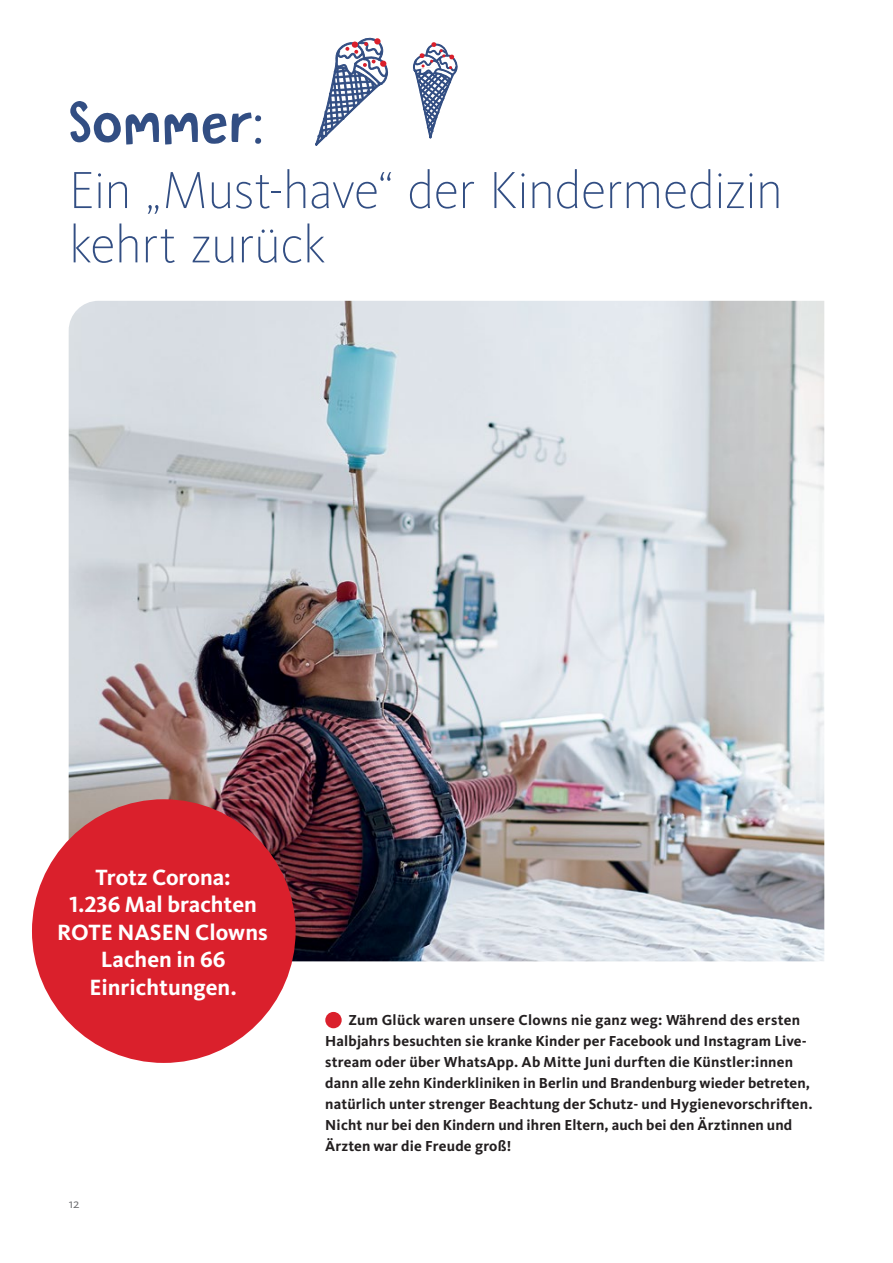
<style>
.page{position:relative;width:893px;height:1263px;background:#fff}
.page>*{position:absolute;margin:0;border:0;box-sizing:border-box;transform-origin:0 0}
.t1{font:200 54px/54.3px "Kievit Pro";letter-spacing:-.02em;color:#324e83}
.t2{font:54px "DK Butterfly Ball";letter-spacing:.03em;color:#324e83}
.t3{font:700 22.95px/27.5px "Kievit Pro";color:#fff;text-align:center}
.t4{font:700 15px/21px "Kievit OT";letter-spacing:.01em;color:#231f20}
.t5{font:13.5px "Kievit OT";color:#6d6e71}
</style>
<div class="page">
<div style="left:325px;top:1012px;width:17px;height:16px;background:#da202c;border-radius:50%"></div>
<img style="left:69px;top:301px;width:755px;height:660px">
<svg style="left:413px;top:42px;width:45px;height:97px"></svg>
<svg style="left:315px;top:37px;width:73px;height:109px"></svg>
<div style="left:32px;top:799px;width:264px;height:264px;background:#da202c;border-radius:50%"></div>
<h1 class="t2" style="left:69px;top:83px;width:196px">Sommer:</h1>
<h1 class="t1" style="left:69px;top:163px;width:716px">Ein „Must-have“ der Kindermedizin kehrt zurück</h1>
<h2 class="t3" style="left:57px;top:863px;width:212px">Trotz Corona:<br>1.236 Mal brachten<br>ROTE NASEN Clowns<br>Lachen in 66<br>Einrichtungen.</h2>
<p class="t5" style="left:69px;top:1196px;width:12px">12</p>
<p class="t4" style="left:325px;top:1010px;width:489px;text-indent:23px">Zum Glück waren unsere Clowns nie ganz weg: Während des ersten Halbjahrs besuchten sie kranke Kinder per Facebook und Instagram Live&shy;stream oder über WhatsApp. Ab Mitte Juni durften die Künstler:innen dann alle zehn Kinderkliniken in Berlin und Brandenburg wieder betreten, natürlich unter strenger Beachtung der Schutz- und Hygienevorschriften.<br>Nicht nur bei den Kindern und ihren Eltern, auch bei den Ärztinnen und Ärzten war die Freude groß!</p>
</div>
